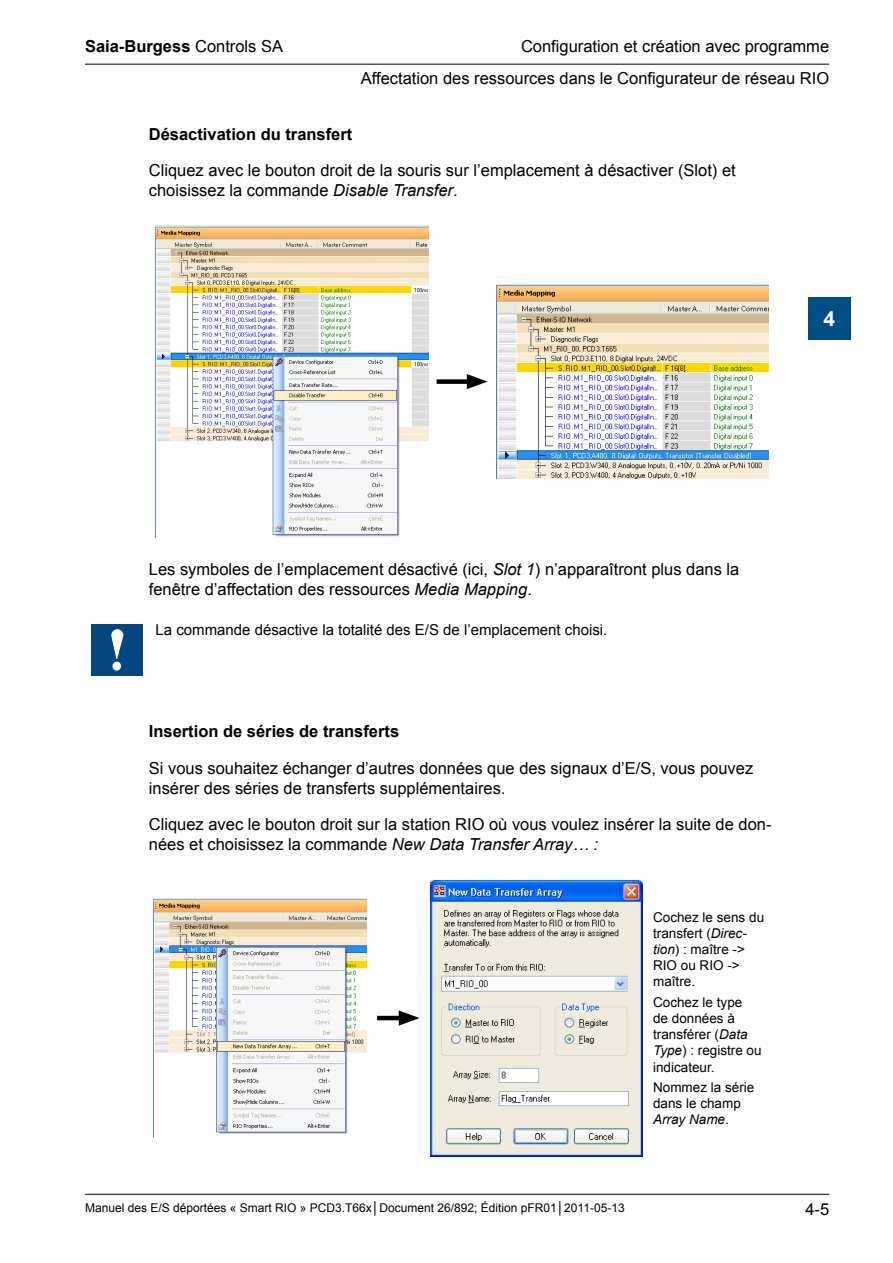
<style>
.page{position:relative;width:893px;height:1263px;background:#fff}
.page>*{position:absolute;margin:0;border:0;box-sizing:border-box;transform-origin:0 0}
.t1{font:700 21px "Arial";color:#fff}
.FR_Fliesstext{font:16.5px/19.8px "Arial";color:#000}
.FR_Fliesstext_Uebers{font:700 16.5px "Arial";color:#000}
.FR_TextTabelle_10Pt{font:15px "Arial";color:#000}
.FR_TextTabelle{font:13.5px/16.2px "Arial";color:#000}
.t2{font:12px "Arial";color:#000}
.s1{font-weight:400}
.s2{font-style:italic}
</style>
<div class="page">
<hr style="left:85px;top:64px;width:744px;height:1px;background:#000">
<hr style="left:85px;top:1194px;width:744px;height:1px;background:#000">
<div style="left:808px;top:298px;width:42px;height:42px;background:#004e86"></div>
<img style="left:156px;top:226px;width:272px;height:311px">
<div style="left:437px;top:379px;width:38px;height:5px;background:#000"></div>
<svg style="left:467px;top:374px;width:21px;height:15px"></svg>
<img style="left:496px;top:284px;width:272px;height:195px">
<div style="left:92px;top:624px;width:51px;height:51px;background:#064680"></div>
<svg style="left:111px;top:629px;width:12px;height:42px"></svg>
<img style="left:154px;top:898px;width:212px;height:236px">
<hr style="left:377px;top:1016px;width:30px;height:4px;background:#000">
<svg style="left:399px;top:1010px;width:21px;height:16px"></svg>
<img style="left:430px;top:880px;width:213px;height:276px">
<p class="FR_Fliesstext_Uebers" style="left:85px;top:36px;width:200px">Saia-Burgess <span class="s1">Controls SA</span></p>
<p class="FR_Fliesstext" style="left:521px;top:37px;width:310px">Configuration et création avec programme</p>
<p class="FR_Fliesstext" style="left:361px;top:69px;width:470px">Affectation des ressources dans le Configurateur de réseau RIO</p>
<p class="FR_Fliesstext_Uebers" style="left:149px;top:123px;width:205px">Désactivation du transfert</p>
<p class="FR_Fliesstext" style="left:149px;top:161px;width:588px">Cliquez avec le bouton droit de la souris sur l’emplacement à désactiver (Slot) et choisissez la commande <span class="s2">Disable Transfer</span>.</p>
<p class="t1" style="left:823px;top:304px;width:13px">4</p>
<p class="FR_Fliesstext" style="left:149px;top:559px;width:592px">Les symboles de l’emplacement désactivé (ici, <span class="s2">Slot 1</span>) n’apparaîtront plus dans la fenêtre d’affectation des ressources <span class="s2">Media Mapping</span>.</p>
<p class="FR_TextTabelle_10Pt" style="left:156px;top:620px;width:453px">La commande désactive la totalité des E/S de l’emplacement choisi.</p>
<p class="FR_Fliesstext_Uebers" style="left:149px;top:720px;width:252px">Insertion de séries de transferts</p>
<p class="FR_Fliesstext" style="left:149px;top:758px;width:606px">Si vous souhaitez échanger d’autres données que des signaux d’E/S, vous pouvez insérer des séries de transferts supplémentaires.</p>
<p class="FR_Fliesstext" style="left:149px;top:815px;width:624px">Cliquez avec le bouton droit sur la station RIO où vous voulez insérer la suite de don&shy;nées et choisissez la commande <span class="s2">New Data Transfer Array… :</span></p>
<p class="FR_TextTabelle" style="left:653px;top:909px;width:113px">Cochez le sens du transfert (<span class="s2">Direc&shy;tion</span>) : maître -&gt;<br>RIO ou RIO -&gt; maître.</p>
<p class="FR_TextTabelle" style="left:653px;top:994px;width:110px">Cochez le type<br>de données à transférer (<span class="s2">Data<br>Type</span>) : registre ou indicateur.</p>
<p class="FR_TextTabelle" style="left:653px;top:1079px;width:103px">Nommez la série dans le champ<br><span class="s2">Array Name</span>.</p>
<p class="t2" style="left:85px;top:1200px;width:541px">Manuel des E/S déportées « Smart RIO » PCD3.T66x│Document 26/892; Édition pFR01│2011-05-13</p>
<p class="FR_Fliesstext" style="left:805px;top:1200px;width:25px">4-5</p>
</div>
